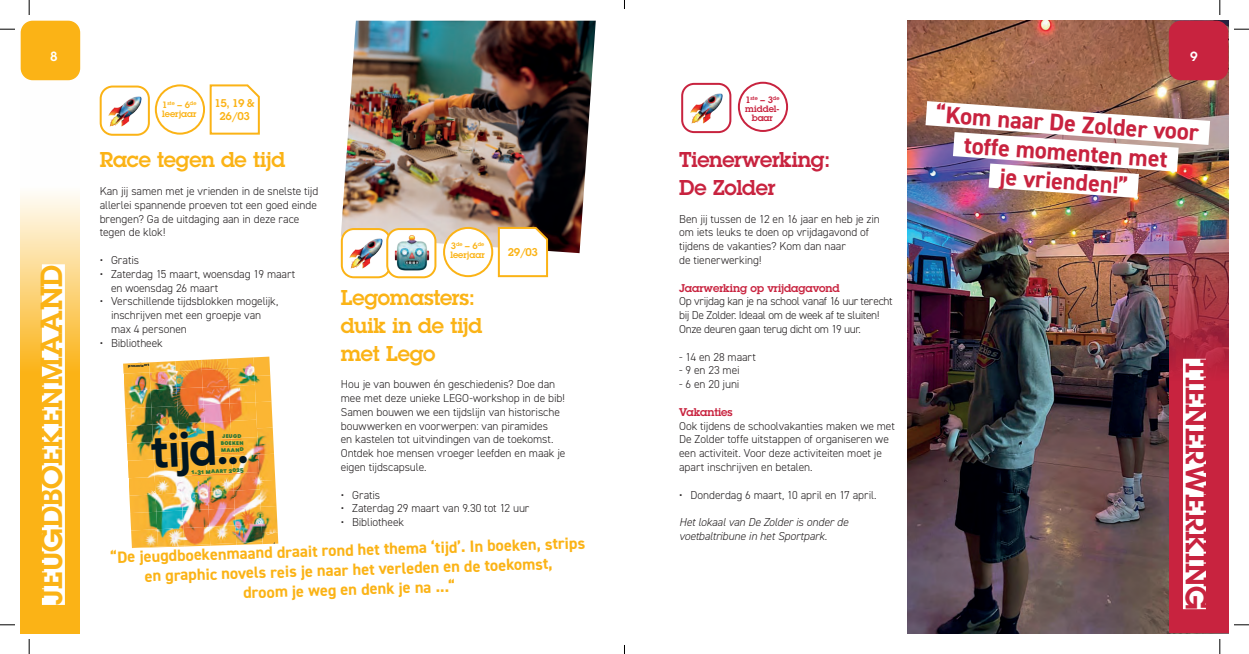
<style>
.page{position:relative;width:1249px;height:654px;background:#fff}
.page>*{position:absolute;margin:0;border:0;box-sizing:border-box;transform-origin:0 0}
.t1{font:700 46.7px "Larsseit";color:#011622}
.t2{font:600 30px "Lubalin Graph Std";letter-spacing:-.01em;color:#fbb316}
.t3{font:600 30px "Lubalin Graph Std";letter-spacing:-.005em;color:#c8233f}
.t4{font:700 24.1px/28.9px "DIN2014";color:#c8233f;text-align:center}
.t5{font:600 21px/27.6px "Lubalin Graph Std";letter-spacing:-.015em;color:#fbb316}
.t6{font:600 21px/27.6px "Lubalin Graph Std";letter-spacing:-.015em;color:#c8233f}
.t7{font:700 16.4px/19.7px "DIN2014";color:#fbb316;text-align:center}
.t8{font:600 13px "Lubalin Graph Std";color:#fff}
.t9{font:300 11.5px/13.8px "DIN2014";letter-spacing:-.01em;color:#231f20}
.t10{font:300 11.5px/13.8px "DIN2014";letter-spacing:-.03em;color:#231f20}
.t11{font:italic 300 11.5px/13.8px "DIN2014";letter-spacing:-.01em;color:#231f20}
.t12{font:600 11px "Lubalin Graph Std";letter-spacing:-.01em;color:#c8233f}
.t13{font:600 11px/13px "Lubalin Graph Std";letter-spacing:-.04em;color:#fbb316;text-align:center}
.t14{font:600 9px "Lubalin Graph Std";color:#fbb316}
.t15{font:600 9px/9px "Lubalin Graph Std";color:#c8233f;text-align:center}
.t16{font:800 6.8px/6.8px "Larsseit";color:#257539}
.t17{font:600 5.2px "Lubalin Graph Std";color:#fbb316}
.t18{font:600 5.2px "Lubalin Graph Std";color:#c8233f}
.t19{font:800 3.7px "Larsseit";color:#011622}
.s1{font-size:9px}
</style>
<div class="page">
<img style="left:123px;top:361px;width:52px;height:12px">
<img style="left:175px;top:360px;width:27px;height:27px">
<img style="left:201px;top:358px;width:26px;height:12px">
<img style="left:227px;top:357px;width:27px;height:10px">
<img style="left:254px;top:356px;width:17px;height:45px">
<img style="left:124px;top:371px;width:53px;height:19px">
<img style="left:202px;top:367px;width:53px;height:20px">
<img style="left:124px;top:390px;width:27px;height:33px">
<img style="left:150px;top:387px;width:53px;height:20px">
<img style="left:203px;top:386px;width:26px;height:17px">
<img style="left:229px;top:385px;width:28px;height:34px">
<img style="left:151px;top:406px;width:26px;height:17px">
<img style="left:177px;top:403px;width:53px;height:20px">
<img style="left:256px;top:401px;width:18px;height:52px">
<img style="left:126px;top:423px;width:52px;height:20px">
<img style="left:178px;top:422px;width:26px;height:19px">
<img style="left:204px;top:421px;width:26px;height:17px">
<img style="left:230px;top:419px;width:28px;height:35px">
<img style="left:127px;top:442px;width:26px;height:19px">
<img style="left:153px;top:441px;width:26px;height:17px">
<img style="left:179px;top:438px;width:53px;height:20px">
<img style="left:128px;top:458px;width:52px;height:20px">
<img style="left:180px;top:457px;width:26px;height:17px">
<img style="left:206px;top:454px;width:52px;height:19px">
<img style="left:258px;top:453px;width:18px;height:53px">
<img style="left:129px;top:477px;width:27px;height:48px">
<img style="left:155px;top:474px;width:52px;height:19px">
<img style="left:207px;top:476px;width:26px;height:16px">
<img style="left:233px;top:472px;width:27px;height:17px">
<img style="left:155px;top:493px;width:27px;height:19px">
<img style="left:182px;top:492px;width:26px;height:17px">
<img style="left:208px;top:489px;width:53px;height:18px">
<img style="left:156px;top:509px;width:52px;height:16px">
<img style="left:208px;top:507px;width:53px;height:18px">
<img style="left:261px;top:506px;width:17px;height:19px">
<img style="left:235px;top:524px;width:27px;height:1px">
<svg style="left:192px;top:473px;width:52px;height:3px"></svg>
<svg style="left:221px;top:439px;width:23px;height:15px"></svg>
<img style="left:341px;top:21px;width:255px;height:232px">
<img style="left:908px;top:21px;width:261px;height:612px">
<svg style="left:21px;top:21px;width:59px;height:612px"></svg>
<img style="left:1169px;top:21px;width:59px;height:612px">
<div style="left:1183px;top:359px;width:23px;height:250px;background:#fff"></div>
<div style="left:42px;top:264px;width:23px;height:341px;background:#fff"></div>
<img style="left:130px;top:525px;width:149px;height:24px">
<img style="left:907px;top:87px;width:321px;height:125px">
<img style="left:104px;top:90px;width:42px;height:41px">
<div style="left:100px;top:85px;width:50px;height:51px;border:2px solid #fbb316;border-radius:12px"></div>
<div style="left:342px;top:229px;width:48px;height:48px;background:#fff;border-radius:12px"></div>
<img style="left:345px;top:233px;width:42px;height:41px">
<div style="left:341px;top:228px;width:50px;height:50px;border:2px solid #fbb316;border-radius:12px"></div>
<div style="left:387px;top:229px;width:48px;height:48px;background:#fff;border-radius:12px"></div>
<img style="left:390px;top:233px;width:43px;height:41px">
<div style="left:386px;top:228px;width:50px;height:50px;border:2px solid #fbb316;border-radius:12px"></div>
<img style="left:685px;top:87px;width:42px;height:41px">
<div style="left:681px;top:83px;width:50px;height:50px;border:2px solid #c8233f;border-radius:12px"></div>
<svg style="left:209px;top:84px;width:51px;height:51px"></svg>
<svg style="left:497px;top:226px;width:52px;height:52px"></svg>
<div style="left:155px;top:84px;width:50px;height:51px;border:2px solid #fbb316;border-radius:50%"></div>
<div style="left:444px;top:228px;width:48px;height:48px;background:#fff;border-radius:50%"></div>
<div style="left:443px;top:227px;width:50px;height:50px;border:2px solid #fbb316;border-radius:50%"></div>
<div style="left:738px;top:82px;width:50px;height:50px;border:2px solid #c8233f;border-radius:50%"></div>
<div style="left:1169px;top:21px;width:59px;height:59px;background:#c8233f;border-radius:12px"></div>
<div style="left:21px;top:21px;width:59px;height:59px;background:#fbb316;border-radius:12px"></div>
<svg style="left:0;top:29px;width:15px;height:1px"></svg>
<svg style="left:1234px;top:29px;width:15px;height:1px"></svg>
<svg style="left:0;top:624px;width:15px;height:1px"></svg>
<svg style="left:1234px;top:624px;width:15px;height:1px"></svg>
<svg style="left:29px;top:0;width:1px;height:15px"></svg>
<svg style="left:29px;top:639px;width:1px;height:15px"></svg>
<svg style="left:1219px;top:0;width:2px;height:15px"></svg>
<svg style="left:1219px;top:639px;width:2px;height:15px"></svg>
<p class="t8" style="left:50px;top:48px;width:9px">8</p>
<p class="t8" style="left:1190px;top:48px;width:9px">9</p>
<h2 class="t2" style="left:32px;top:605px;width:342px;rotate:-90deg">JEUGDBOEKENMAAND</h2>
<p class="t17" style="left:162px;top:100px;width:36px"><span class="s1">1</span>ste <span class="s1">– 6</span>de</p>
<p class="t14" style="left:162px;top:108px;width:36px">leerjaar</p>
<p class="t13" style="left:215px;top:96px;width:42px">15, 19 &amp;<br>26/03</p>
<h3 class="t5" style="left:100px;top:146px;width:187px">Race tegen de tijd</h3>
<p class="t9" style="left:100px;top:184px;width:220px">Kan jij samen met je vrienden in de snelste tijd allerlei spannende proeven tot een goed einde brengen? Ga de uitdaging aan in deze race tegen de klok!</p>
<p class="t9" style="left:100px;top:253px;width:41px">• Gratis</p>
<p class="t9" style="left:111px;top:267px;width:186px;text-indent:-11px">• Zaterdag 15 maart, woensdag 19 maart en woensdag 26 maart</p>
<p class="t9" style="left:111px;top:294px;width:169px;text-indent:-11px">• Verschillende tijdsblokken mogelijk, inschrijven met een groepje van max 4 personen</p>
<p class="t9" style="left:100px;top:336px;width:65px">• Bibliotheek</p>
<p class="t19" style="left:128px;top:363px;width:22px;rotate:-3deg">presenteert</p>
<h1 class="t1" style="left:150px;top:421px;width:98px;rotate:-3deg">tijd...</h1>
<p class="t16" style="left:220px;top:433px;width:25px;rotate:-3deg">JEUGD<br>BOEKEN<br>MAAND</p>
<p class="t16" style="left:191px;top:468px;width:54px;rotate:-3deg">1-31 MAART 2025</p>
<p class="t17" style="left:451px;top:240px;width:35px"><span class="s1">3</span>de <span class="s1">– 6</span>de</p>
<p class="t14" style="left:450px;top:248px;width:36px">leerjaar</p>
<p class="t13" style="left:508px;top:245px;width:32px">29/03</p>
<h3 class="t5" style="left:341px;top:284px;width:143px">Legomasters: duik in de tijd met Lego</h3>
<p class="t9" style="left:341px;top:377px;width:226px">Hou je van bouwen én geschiedenis? Doe dan mee met deze unieke LEGO-workshop in de bib!<br>Samen bouwen we een tijdslijn van historische bouwwerken en voorwerpen: van piramides<br>en kastelen tot uitvindingen van de toekomst.<br>Ontdek hoe mensen vroeger leefden en maak je eigen tijdscapsule.</p>
<p class="t9" style="left:341px;top:488px;width:41px">• Gratis</p>
<p class="t9" style="left:341px;top:501px;width:190px">• Zaterdag 29 maart van 9.30 tot 12 uur</p>
<p class="t9" style="left:341px;top:515px;width:65px">• Bibliotheek</p>
<h3 class="t7" style="left:110px;top:548px;width:476px;rotate:-2deg">“De jeugdboekenmaand draait rond het thema ‘tijd’. In boeken, strips en graphic novels reis je naar het verleden en de toekomst,<br>droom je weg en denk je na ...“</h3>
<p class="t18" style="left:745px;top:95px;width:36px"><span class="s1">1</span>ste <span class="s1">– 3</span>de</p>
<p class="t15" style="left:745px;top:104px;width:36px">middel&shy;baar</p>
<h3 class="t6" style="left:679px;top:146px;width:153px">Tienerwerking:<br>De Zolder</h3>
<p class="t9" style="left:679px;top:212px;width:202px">Ben jij tussen de 12 en 16 jaar en heb je zin om iets leuks te doen op vrijdagavond of tijdens de vakanties? Kom dan naar<br>de tienerwerking!</p>
<p class="t12" style="left:679px;top:280px;width:162px">Jaarwerking op vrijdagavond</p>
<p class="t10" style="left:679px;top:294px;width:215px">Op vrijdag kan je na school vanaf 16 uur terecht bij De Zolder. Ideaal om de week af te sluiten!<br>Onze deuren gaan terug dicht om 19 uur.</p>
<p class="t9" style="left:679px;top:350px;width:78px">- 14 en 28 maart</p>
<p class="t9" style="left:679px;top:363px;width:62px">- 9 en 23 mei</p>
<p class="t9" style="left:679px;top:377px;width:62px">- 6 en 20 juni</p>
<p class="t12" style="left:679px;top:404px;width:55px">Vakanties</p>
<p class="t9" style="left:679px;top:419px;width:217px">Ook tijdens de schoolvakanties maken we met De Zolder toffe uitstappen of organiseren we een activiteit. Voor deze activiteiten moet je apart inschrijven en betalen.</p>
<p class="t9" style="left:679px;top:488px;width:199px">• Donderdag 6 maart, 10 april en 17 april.</p>
<p class="t11" style="left:679px;top:515px;width:171px">Het lokaal van De Zolder is onder de voetbaltribune in het Sportpark.</p>
<h3 class="t4" style="left:937px;top:99px;width:265px;rotate:4deg">“Kom naar De Zolder voor toffe momenten met<br>je vrienden!”</h3>
<h2 class="t3" style="left:1216px;top:359px;width:252px;rotate:90deg">TIENERWERKING</h2>
</div>
